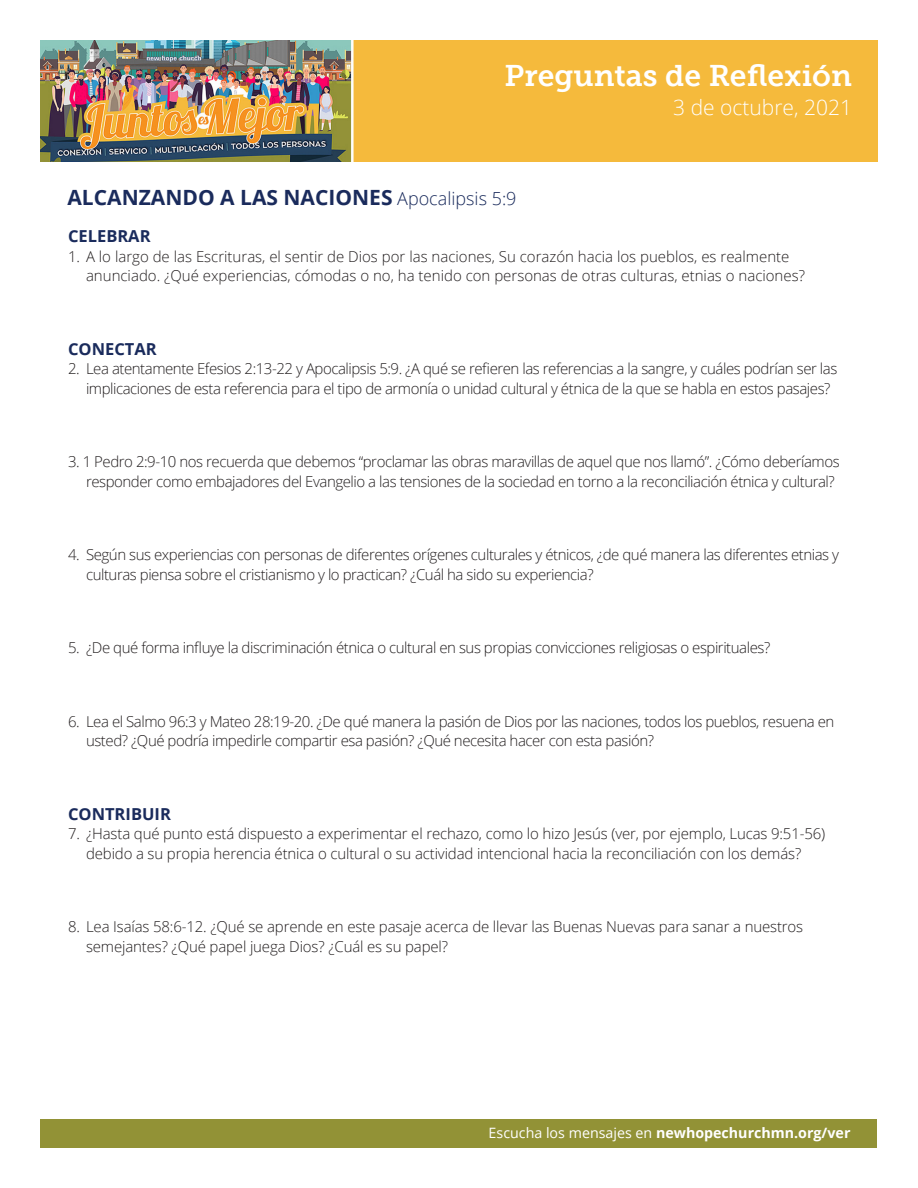
<style>
.page{position:relative;width:918px;height:1188px;background:#fff}
.page>*{position:absolute;margin:0;border:0;box-sizing:border-box;transform-origin:0 0}
.t1{font:30px "Museo Slab 700";color:#fff}
.t2{font:700 21px "Open Sans";color:#1a2b5c}
.t3{font:300 21px "Open Sans";color:#fff}
.Discussion_Questions{font:700 16.5px "Open Sans";color:#1a2b5c}
.Discussion_Questions-2{font:300 15px/19.5px "Open Sans";letter-spacing:-.03em;color:#231f20}
.Discussion_Questions-3{font:300 15px/19.5px "Open Sans";letter-spacing:-.01em;color:#231f20;text-align:center}
.Discussion_Questions-4{font:300 15px/19.5px "Open Sans";color:#231f20}
.t4{font:700 14.25px "Open Sans";color:#fff}
.s1{font-weight:300;font-size:18px}
.s2{font-weight:400}
</style>
<div class="page">
<img style="left:40px;top:40px;width:838px;height:122px">
<div style="left:40px;top:1119px;width:838px;height:29px;background:#929236"></div>
<p class="t1" style="left:504px;top:59px;width:349px">Preguntas de Reflexión</p>
<p class="t3" style="left:673px;top:93px;width:180px">3 de octubre, 2021</p>
<p class="t2" style="left:68px;top:183px;width:451px">ALCANZANDO A LAS NACIONES <span class="s1">Apocalipsis 5:9</span></p>
<p class="Discussion_Questions" style="left:68px;top:224px;width:84px">CELEBRAR</p>
<p class="Discussion_Questions-4" style="left:86px;top:246px;width:720px;text-indent:-18px">1. A lo largo de las Escrituras, el sentir de Dios por las naciones, Su corazón hacia los pueblos, es realmente anunciado. ¿Qué experiencias, cómodas o no, ha tenido con personas de otras culturas, etnias o naciones?</p>
<p class="Discussion_Questions" style="left:68px;top:337px;width:90px">CONECTAR</p>
<p class="Discussion_Questions-2" style="left:86px;top:359px;width:753px;text-indent:-18px">2. Lea atentamente Efesios 2:13-22 y Apocalipsis 5:9. ¿A qué se refieren las referencias a la sangre, y cuáles podrían ser las implicaciones de esta referencia para el tipo de armonía o unidad cultural y étnica de la que se habla en estos pasajes?</p>
<p class="Discussion_Questions-2" style="left:86px;top:452px;width:755px;text-indent:-18px">3. 1 Pedro 2:9-10 nos recuerda que debemos “proclamar las obras maravillas de aquel que nos llamó”. ¿Cómo deberíamos responder como embajadores del Evangelio a las tensiones de la sociedad en torno a la reconciliación étnica y cultural?</p>
<p class="Discussion_Questions-2" style="left:86px;top:545px;width:755px;text-indent:-18px">4. Según sus experiencias con personas de diferentes orígenes culturales y étnicos, ¿de qué manera las diferentes etnias y culturas piensa sobre el cristianismo y lo practican? ¿Cuál ha sido su experiencia?</p>
<p class="Discussion_Questions-2" style="left:68px;top:638px;width:704px">5. ¿De qué forma influye la discriminación étnica o cultural en sus propias convicciones religiosas o espirituales?</p>
<p class="Discussion_Questions-2" style="left:86px;top:711px;width:750px;text-indent:-18px">6. Lea el Salmo 96:3 y Mateo 28:19-20. ¿De qué manera la pasión de Dios por las naciones, todos los pueblos, resuena en usted? ¿Qué podría impedirle compartir esa pasión? ¿Qué necesita hacer con esta pasión?</p>
<p class="Discussion_Questions" style="left:68px;top:802px;width:104px">CONTRIBUIR</p>
<p class="Discussion_Questions-3" style="left:68px;top:824px;width:759px">7. ¿Hasta qué punto está dispuesto a experimentar el rechazo, como lo hizo Jesús (ver, por ejemplo, Lucas 9:51-56) debido a su propia herencia étnica o cultural o su actividad intencional hacia la reconciliación con los demás?</p>
<p class="Discussion_Questions-3" style="left:86px;top:917px;width:719px;text-align:left;text-indent:-18px">8. Lea Isaías 58:6-12. ¿Qué se aprende en este pasaje acerca de llevar las Buenas Nuevas para sanar a nuestros semejantes? ¿Qué papel juega Dios? ¿Cuál es su papel?</p>
<p class="t4" style="left:489px;top:1123px;width:363px"><span class="s2">Escucha los mensajes en</span> newhopechurchmn.org/ver</p>
</div>
